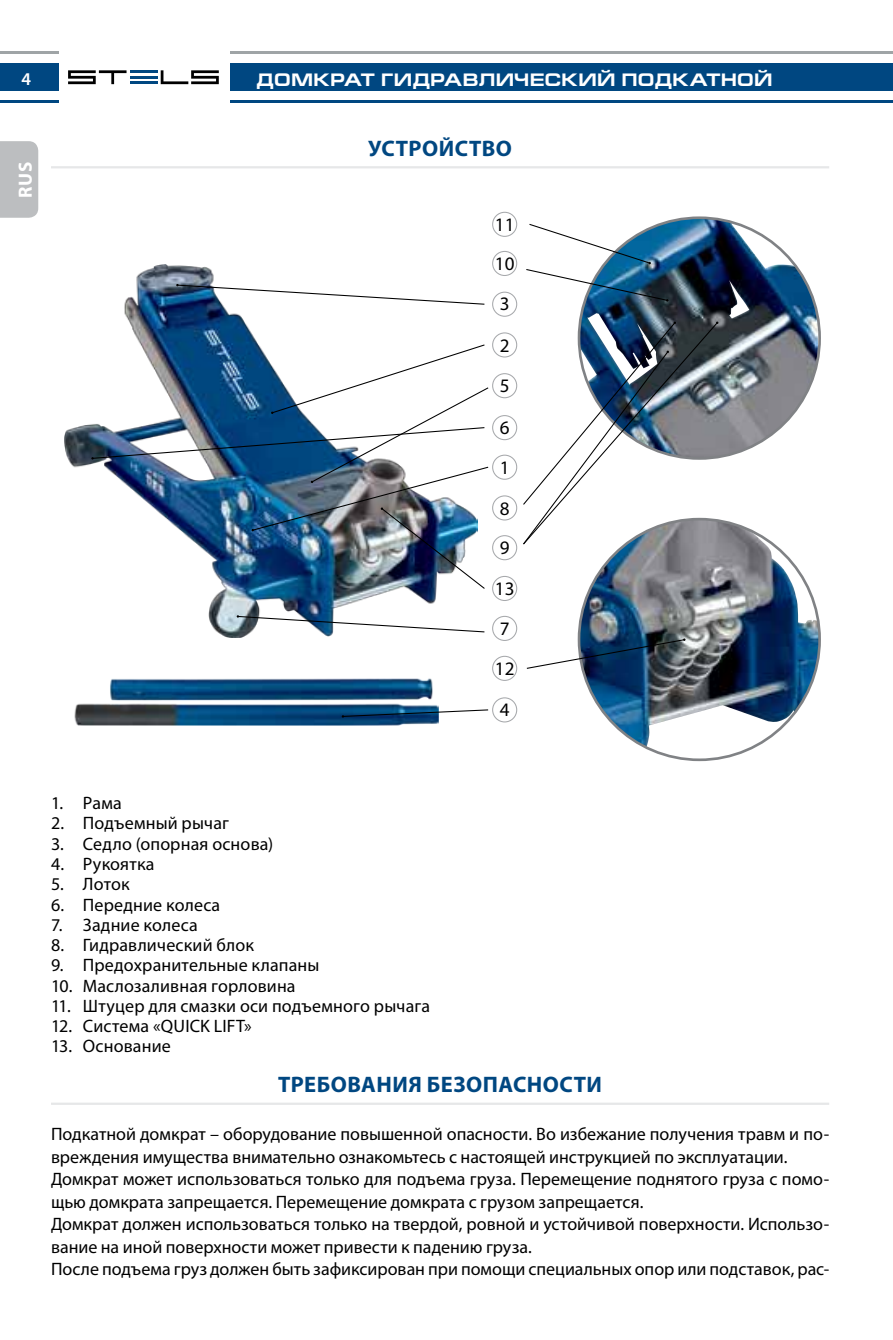
<style>
.page{position:relative;width:893px;height:1340px;background:#fff}
.page>*{position:absolute;margin:0;border:0;box-sizing:border-box;transform-origin:0 0}
.t1{font:700 22.5px "Myriad Pro";letter-spacing:.02em;color:#004781}
.t2{font:19.12px/41.4px "Myriad Pro";color:#000;text-align:justify}
.t3{font:700 19.12px "Myriad Pro";color:#fff}
.t4{font:18px/22.5px "Myriad Pro";color:#000}
.t5{font:700 18px "Europe Extended C";letter-spacing:.025em;color:#fff}
.t6{font:600 18px "Myriad Pro";color:#fff}
</style>
<div class="page">
<svg style="left:68px;top:70px;width:151px;height:14px"></svg>
<hr style="left:230px;top:52px;width:663px;height:2px;background:#9fa4a6">
<div style="left:230px;top:63px;width:663px;height:28px;background:#004781"></div>
<hr style="left:230px;top:100px;width:663px;height:3px;background:#004781">
<hr style="left:0;top:52px;width:59px;height:2px;background:#9fa4a6">
<div style="left:0;top:63px;width:59px;height:28px;background:#004781"></div>
<hr style="left:0;top:101px;width:59px;height:2px;background:#004781">
<div style="left:0;top:141px;width:38px;height:77px;background:#bcbec0"></div>
<hr style="left:51px;top:166px;width:778px;height:2px;background:#e6e7e8">
<hr style="left:51px;top:1102px;width:778px;height:2px;background:#e6e7e8">
<img style="left:579px;top:219px;width:239px;height:238px">
<img style="left:579px;top:519px;width:241px;height:228px">
<img style="left:65px;top:264px;width:372px;height:373px">
<img style="left:74px;top:678px;width:365px;height:47px">
<svg style="left:342px;top:708px;width:147px;height:9px"></svg>
<svg style="left:176px;top:284px;width:309px;height:21px"></svg>
<svg style="left:237px;top:615px;width:248px;height:18px"></svg>
<svg style="left:526px;top:638px;width:160px;height:31px"></svg>
<svg style="left:523px;top:321px;width:196px;height:224px"></svg>
<img style="left:526px;top:223px;width:143px;height:79px">
<img style="left:91px;top:343px;width:398px;height:247px">
<div style="left:492px;top:292px;width:25px;height:25px;border:1px solid #a7a9ac;border-radius:50%"></div>
<div style="left:492px;top:332px;width:25px;height:25px;border:1px solid #a7a9ac;border-radius:50%"></div>
<div style="left:492px;top:373px;width:25px;height:25px;border:1px solid #a7a9ac;border-radius:50%"></div>
<div style="left:492px;top:454px;width:25px;height:26px;border:1px solid #a7a9ac;border-radius:50%"></div>
<div style="left:492px;top:655px;width:25px;height:26px;border:1px solid #a7a9ac;border-radius:50%"></div>
<div style="left:492px;top:576px;width:25px;height:25px;border:1px solid #a7a9ac;border-radius:50%"></div>
<div style="left:492px;top:535px;width:25px;height:25px;border:1px solid #a7a9ac;border-radius:50%"></div>
<div style="left:492px;top:495px;width:25px;height:25px;border:1px solid #a7a9ac;border-radius:50%"></div>
<div style="left:492px;top:251px;width:25px;height:25px;border:1px solid #a7a9ac;border-radius:50%"></div>
<div style="left:492px;top:415px;width:25px;height:25px;border:1px solid #a7a9ac;border-radius:50%"></div>
<div style="left:492px;top:212px;width:25px;height:25px;border:1px solid #a7a9ac;border-radius:50%"></div>
<div style="left:492px;top:616px;width:25px;height:25px;border:1px solid #a7a9ac;border-radius:50%"></div>
<div style="left:492px;top:697px;width:25px;height:25px;border:1px solid #a7a9ac;border-radius:50%"></div>
<p class="t6" style="left:22px;top:68px;width:11px">4</p>
<p class="t3" style="left:13px;top:198px;width:35px;rotate:-90deg">rus</p>
<p class="t5" style="left:256px;top:69px;width:518px">Домкрат гидравлический подкатной</p>
<p class="t1" style="left:368px;top:133px;width:70px">УСТРОЙСТВО</p>
<p class="t2" style="left:495px;top:203px;width:21px">11</p>
<p class="t2" style="left:495px;top:242px;width:21px">10</p>
<p class="t2" style="left:500px;top:282px;width:11px">3<br>2<br>5</p>
<p class="t2" style="left:500px;top:407px;width:11px">6</p>
<p class="t2" style="left:500px;top:446px;width:11px">1</p>
<p class="t2" style="left:500px;top:487px;width:11px">8</p>
<p class="t2" style="left:500px;top:527px;width:11px">9</p>
<p class="t2" style="left:495px;top:567px;width:21px">13</p>
<p class="t2" style="left:500px;top:607px;width:11px">7</p>
<p class="t2" style="left:495px;top:647px;width:21px">12</p>
<p class="t2" style="left:500px;top:689px;width:11px">4</p>
<p class="t4" style="left:51px;top:791px;width:72px">1. Рама</p>
<p class="t4" style="left:51px;top:812px;width:180px">2. Подъемный рычаг</p>
<p class="t4" style="left:51px;top:832px;width:224px">3. Седло (опорная основа)</p>
<p class="t4" style="left:51px;top:852px;width:105px">4. Рукоятка</p>
<p class="t4" style="left:51px;top:872px;width:80px">5. Лоток</p>
<p class="t4" style="left:51px;top:893px;width:171px">6. Передние колеса</p>
<p class="t4" style="left:51px;top:913px;width:148px">7. Задние колеса</p>
<p class="t4" style="left:51px;top:933px;width:205px">8. Гидравлический блок</p>
<p class="t4" style="left:51px;top:953px;width:270px">9. Предохранительные клапаны</p>
<p class="t4" style="left:51px;top:974px;width:246px">10. Маслозаливная горловина</p>
<p class="t4" style="left:51px;top:994px;width:381px">11. Штуцер для смазки оси подъемного рычага</p>
<p class="t4" style="left:51px;top:1014px;width:202px">12. Система «QUICK LIFT»</p>
<p class="t4" style="left:51px;top:1034px;width:121px">13. Основание</p>
<p class="t1" style="left:278px;top:1069px;width:69px">ТРЕБОВА</p>
<p class="t1" style="left:376px;top:1069px;width:106px">НИЯ БЕЗОПАС</p>
<p class="t1" style="left:527px;top:1069px;width:32px">НОСТИ</p>
<p class="t4" style="left:51px;top:1122px;width:780px">Подкатной домкрат – оборудование повышенной опасности. Во избежание получения травм и по&shy;вреждения имущества внимательно ознакомьтесь с настоящей инструкцией по эксплуатации.<br>Домкрат может использоваться только для подъема груза. Перемещение поднятого груза c помо&shy;щью домкрата запрещается. Перемещение домкрата с грузом запрещается.<br>Домкрат должен использоваться только на твердой, ровной и устойчивой поверхности. Использо&shy;вание на иной поверхности может привести к падению груза.<br>После подъема груз должен быть зафиксирован при помощи специальных опор или подставок, рас-</p>
</div>
